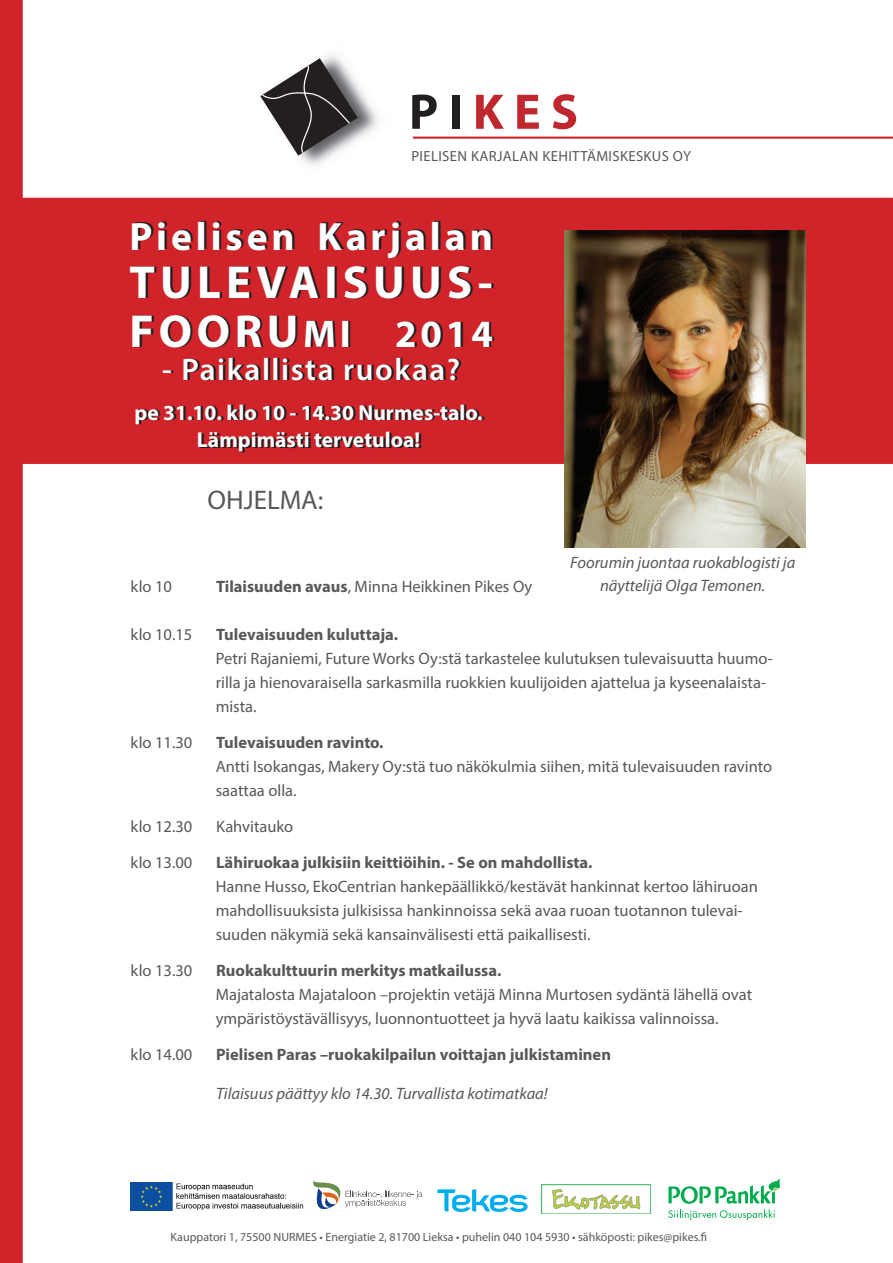
<style>
.page{position:relative;width:893px;height:1263px;background:#fff}
.page>*{position:absolute;margin:0;border:0;box-sizing:border-box;transform-origin:0 0}
.t1{font:700 46.5px "Myriad Pro";letter-spacing:.11em;color:#fff}
.t2{font:700 39.6px "Myriad Pro";letter-spacing:.1em;color:#fff}
.t3{font:700 38.7px "Myriad Pro";letter-spacing:.1em;color:#fff}
.t4{font:600 31.2px "Myriad Pro";letter-spacing:.05em;color:#fff}
.t5{font:27px "Myriad Pro";color:#57585a}
.t6{font:700 21.6px/27.2px "Myriad Pro";color:#fff;text-align:center}
.t7{font:16.5px/24px "Myriad Pro";color:#57585a}
.t8{font:700 16.5px "Myriad Pro";color:#57585a}
.t9{font:italic 16.5px/22.8px "Myriad Pro";color:#57585a;text-align:center}
.t10{font:14.7px "Myriad Pro";letter-spacing:.025em;color:#57585a}
.t11{font:12px "Myriad Pro";color:#57585a}
.s1{font-size:46.5px}
.s2{font-weight:700}
</style>
<div class="page">
<img style="left:300px;top:55px;width:78px;height:111px">
<svg style="left:260px;top:58px;width:98px;height:98px"></svg>
<svg style="left:412px;top:95px;width:25px;height:34px"></svg>
<div style="left:452px;top:95px;width:7px;height:34px;background:#231f20"></div>
<svg style="left:476px;top:95px;width:28px;height:34px"></svg>
<svg style="left:517px;top:95px;width:22px;height:34px"></svg>
<svg style="left:553px;top:94px;width:23px;height:35px"></svg>
<hr style="left:413px;top:137px;width:480px;height:2px;background:#d1232a">
<div style="left:23px;top:198px;width:870px;height:266px;background:#d1232a"></div>
<img style="left:564px;top:231px;width:242px;height:317px">
<img style="left:131px;top:1182px;width:173px;height:28px">
<svg style="left:313px;top:1181px;width:109px;height:29px"></svg>
<svg style="left:552px;top:1189px;width:88px;height:20px"></svg>
<svg style="left:668px;top:1179px;width:112px;height:41px"></svg>
<svg style="left:437px;top:1189px;width:91px;height:23px"></svg>
<div style="left:0;top:0;width:23px;height:1263px;background:#d1232a"></div>
<p class="t10" style="left:411px;top:147px;width:281px">PIELISEN KARJALAN KEHITTÄMISKESKUS OY</p>
<h2 class="t2" style="left:130px;top:210px;width:365px">Pielisen Karjalan</h2>
<h1 class="t1" style="left:130px;top:252px;width:365px">TULEVAISUUS-</h1>
<h3 class="t3" style="left:130px;top:309px;width:365px"><span class="s1">FOORU</span>MI 2014</h3>
<h3 class="t4" style="left:162px;top:350px;width:300px">- Paikallista ruokaa?</h3>
<h3 class="t6" style="left:134px;top:399px;width:350px">pe 31.10. klo 10 - 14.30 Nurmes-talo.<br>Lämpimästi tervetuloa!</h3>
<h3 class="t5" style="left:208px;top:483px;width:117px">OHJELMA:</h3>
<p class="t9" style="left:570px;top:551px;width:226px">Foorumin juontaa ruokablogisti ja näyttelijä Olga Temonen.</p>
<p class="t7" style="left:131px;top:574px;width:43px">klo 10</p>
<p class="t7" style="left:216px;top:574px;width:318px"><span class="s2">Tilaisuuden avaus</span>, Minna Heikkinen Pikes Oy</p>
<p class="t7" style="left:131px;top:622px;width:63px">klo 10.15</p>
<p class="t8" style="left:216px;top:623px;width:184px">Tulevaisuuden kuluttaja.</p>
<p class="t7" style="left:216px;top:646px;width:559px">Petri Rajaniemi, Future Works Oy:stä tarkastelee kulutuksen tulevaisuutta huumo&shy;rilla ja hienovaraisella sarkasmilla ruokkien kuulijoiden ajattelua ja kyseenalaista&shy;mista.</p>
<p class="t7" style="left:131px;top:730px;width:63px">klo 11.30</p>
<p class="t8" style="left:216px;top:731px;width:169px">Tulevaisuuden ravinto.</p>
<p class="t7" style="left:216px;top:754px;width:558px">Antti Isokangas, Makery Oy:stä tuo näkökulmia siihen, mitä tulevaisuuden ravinto saattaa olla.</p>
<p class="t7" style="left:131px;top:814px;width:63px">klo 12.30</p>
<p class="t7" style="left:216px;top:814px;width:79px">Kahvitauko</p>
<p class="t7" style="left:131px;top:850px;width:63px">klo 13.00</p>
<p class="t8" style="left:216px;top:851px;width:378px">Lähiruokaa julkisiin keittiöihin. - Se on mahdollista.</p>
<p class="t7" style="left:216px;top:874px;width:544px">Hanne Husso, EkoCentrian hankepäällikkö/kestävät hankinnat kertoo lähiruoan mahdollisuuksista julkisissa hankinnoissa sekä avaa ruoan tuotannon tulevai&shy;suuden näkymiä sekä kansainvälisesti että paikallisesti.</p>
<p class="t7" style="left:131px;top:958px;width:63px">klo 13.30</p>
<p class="t8" style="left:216px;top:959px;width:287px">Ruokakulttuurin merkitys matkailussa.</p>
<p class="t7" style="left:216px;top:982px;width:538px">Majatalosta Majataloon –projektin vetäjä Minna Murtosen sydäntä lähellä ovat ympäristöystävällisyys, luonnontuotteet ja hyvä laatu kaikissa valinnoissa.</p>
<p class="t7" style="left:131px;top:1042px;width:63px">klo 14.00</p>
<p class="t8" style="left:216px;top:1043px;width:396px">Pielisen Paras –ruokakilpailun voittajan julkistaminen</p>
<p class="t9" style="left:216px;top:1081px;width:333px">Tilaisuus päättyy klo 14.30. Turvallista kotimatkaa!</p>
<p class="t11" style="left:171px;top:1230px;width:538px">Kauppatori 1, 75500 NURMES • Energiatie 2, 81700 Lieksa • puhelin 040 104 5930 • sähköposti: pikes@pikes.fi</p>
</div>
